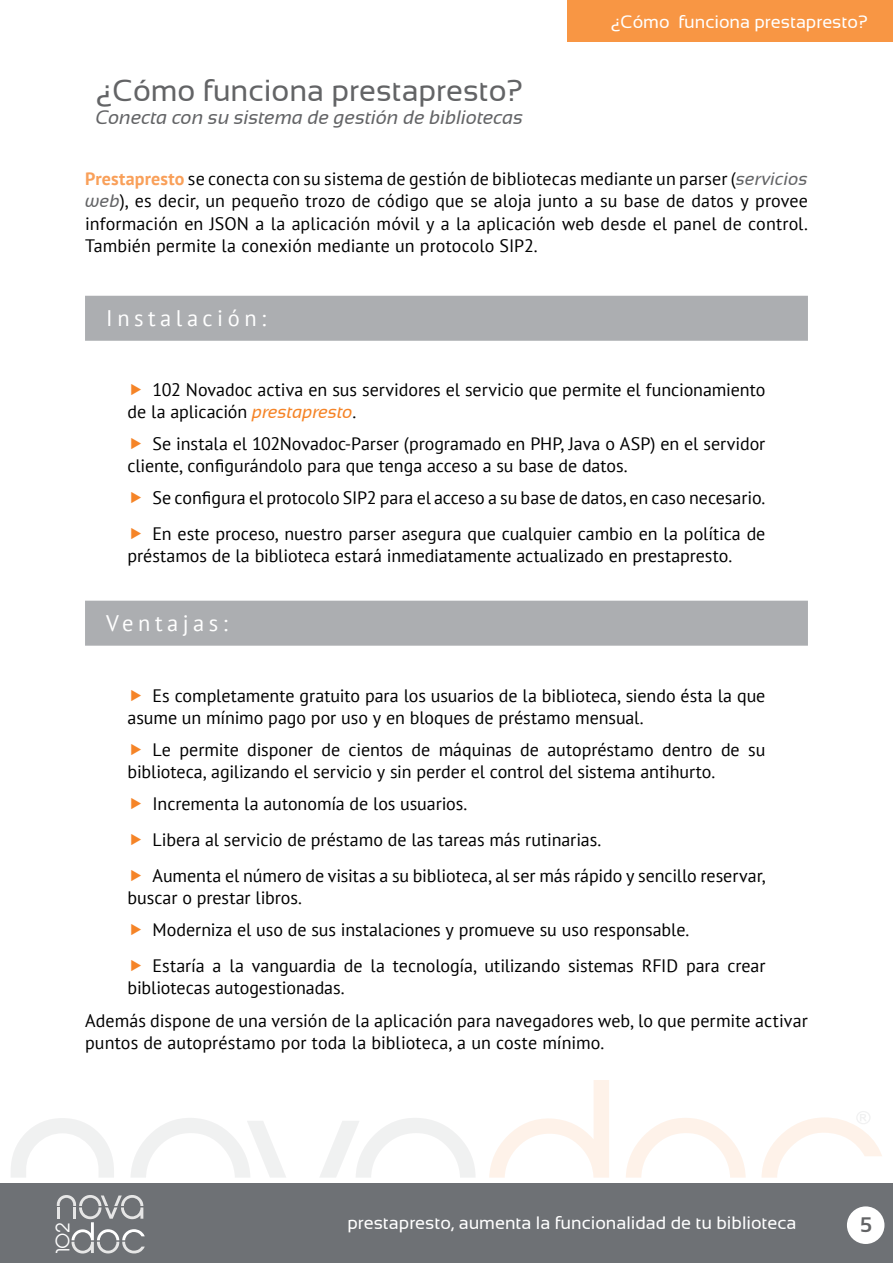
<style>
.page{position:relative;width:893px;height:1263px;background:#fff}
.page>*{position:absolute;margin:0;border:0;box-sizing:border-box;transform-origin:0 0}
.t1{font:30.45px "Sansation";color:#636466}
.t2{font:22.5px "PT Sans";letter-spacing:.2em;color:#fff}
.t3{font:700 21px "Sansation";color:#636466}
.t4{font:italic 19.5px "Sansation";color:#636466}
.t5{font:18px/21.6px "PT Sans";letter-spacing:-.005em;color:#000}
.t6{font:18px "Sansation";color:#fff}
.t7{font:17.85px "Abeatby Kai";color:#fff}
.s1{font-weight:700;color:#f9a05a}
.s2{font-family:"Sansation";font-style:italic;color:#636466}
.s3{font-family:"Sansation";font-style:italic;color:#f58427}
</style>
<div class="page">
<div style="left:0;top:1183px;width:893px;height:80px;background:#6e7175"></div>
<svg style="left:11px;top:1118px;width:103px;height:59px"></svg>
<svg style="left:131px;top:1118px;width:155px;height:59px"></svg>
<svg style="left:320px;top:1118px;width:155px;height:59px"></svg>
<svg style="left:489px;top:1080px;width:120px;height:98px"></svg>
<svg style="left:626px;top:1118px;width:120px;height:60px"></svg>
<svg style="left:762px;top:1111px;width:120px;height:67px"></svg>
<svg style="left:57px;top:1195px;width:88px;height:58px"></svg>
<div style="left:847px;top:1206px;width:37px;height:38px;background:#fff;border-radius:50%"></div>
<div style="left:568px;top:0;width:325px;height:41px;background:#f89644"></div>
<div style="left:85px;top:296px;width:723px;height:45px;background:#acaeb1"></div>
<div style="left:85px;top:601px;width:723px;height:45px;background:#acaeb1"></div>
<h1 class="t1" style="left:96px;top:73px;width:429px">¿Cómo funciona prestapresto?</h1>
<p class="t4" style="left:96px;top:106px;width:429px">Conecta con su sistema de gestión de bibliotecas</p>
<p class="t6" style="left:611px;top:11px;width:259px">¿Cómo funciona prestapresto?</p>
<p class="t5" style="left:85px;top:167px;width:724px;line-height:22.5px;text-align:justify"><span class="s1">Prestapresto</span> se conecta con su sistema de gestión de bibliotecas mediante un parser (<span class="s2">servicios web</span>), es decir, un pequeño trozo de código que se aloja junto a su base de datos y provee información en JSON a la aplicación móvil y a la aplicación web desde el panel de control.<br>También permite la conexión mediante un protocolo SIP2.</p>
<p class="t2" style="left:106px;top:303px;width:161px">Instalación:</p>
<p class="t5" style="left:128px;top:378px;width:639px;text-indent:25px">102 Novadoc activa en sus servidores el servicio que permite el funcionamiento de la aplicación <span class="s3">prestapresto</span>.</p>
<p class="t5" style="left:128px;top:432px;width:639px;text-indent:25px">Se instala el 102Novadoc-Parser (programado en PHP, Java o ASP) en el servidor cliente, configurándolo para que tenga acceso a su base de datos.</p>
<p class="t5" style="left:153px;top:479px;width:614px;line-height:36px">Se configura el protocolo SIP2 para el acceso a su base de datos, en caso necesario.<br>En este proceso, nuestro parser asegura que cualquier cambio en la política de</p>
<p class="t5" style="left:128px;top:544px;width:606px">préstamos de la biblioteca estará inmediatamente actualizado en prestapresto.</p>
<p class="t2" style="left:106px;top:608px;width:123px">Ventajas:</p>
<p class="t5" style="left:128px;top:684px;width:639px;text-indent:25px">Es completamente gratuito para los usuarios de la biblioteca, siendo ésta la que asume un mínimo pago por uso y en bloques de préstamo mensual.</p>
<p class="t5" style="left:128px;top:738px;width:639px;text-indent:25px">Le permite disponer de cientos de máquinas de autopréstamo dentro de su biblioteca, agilizando el servicio y sin perder el control del sistema antihurto.</p>
<p class="t5" style="left:153px;top:785px;width:614px;line-height:36px">Incrementa la autonomía de los usuarios.<br>Libera al servicio de préstamo de las tareas más rutinarias.<br>Aumenta el número de visitas a su biblioteca, al ser más rápido y sencillo reservar,</p>
<p class="t5" style="left:153px;top:881px;width:538px;line-height:32.4px;text-indent:-25px">buscar o prestar libros.<br>Moderniza el uso de sus instalaciones y promueve su uso responsable.</p>
<p class="t5" style="left:128px;top:954px;width:639px;text-indent:25px">Estaría a la vanguardia de la tecnología, utilizando sistemas RFID para crear bibliotecas autogestionadas.</p>
<p class="t5" style="left:85px;top:1009px;width:724px;line-height:22.5px">Además dispone de una versión de la aplicación para navegadores web, lo que permite activar puntos de autopréstamo por toda la biblioteca, a un coste mínimo.</p>
<p class="t7" style="left:56px;top:1253px;width:32px;rotate:-90deg">102</p>
<p class="t6" style="left:347px;top:1212px;width:450px">prestapresto, aumenta la funcionalidad de tu biblioteca</p>
<p class="t3" style="left:860px;top:1213px;width:13px">5</p>
</div>
